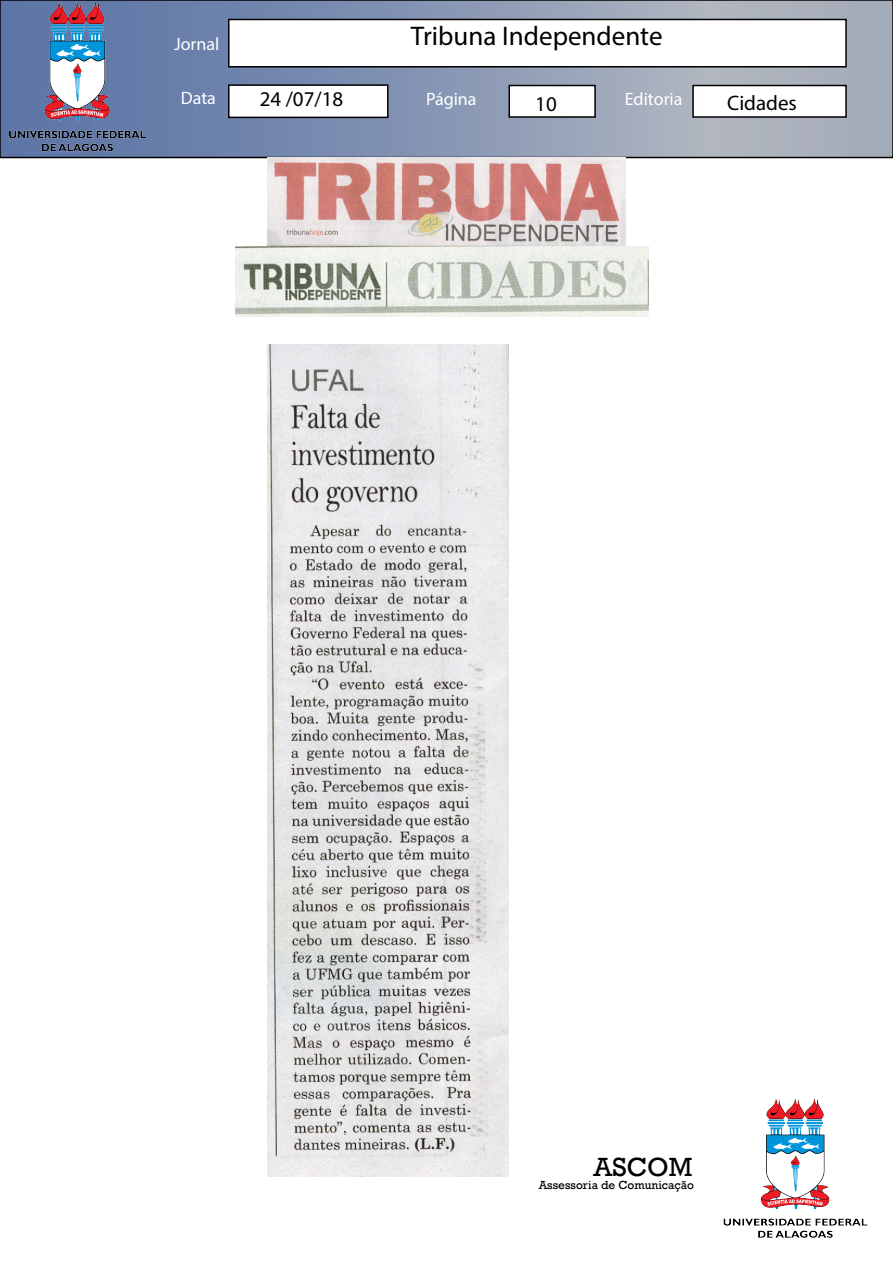
<style>
.page{position:relative;width:893px;height:1263px;background:#fff}
.page>*{position:absolute;margin:0;border:0;box-sizing:border-box;transform-origin:0 0}
.t1{font:27px "Myriad Pro";color:#000}
.t2{font:27px "Rockwell";color:#000}
.t3{font:21px "Myriad Pro";color:#000}
.t4{font:18px "Myriad Pro";color:#fff}
.t5{font:12px "Rockwell";color:#000}
</style>
<div class="page">
<svg style="left:154px;top:3px;width:736px;height:152px;background:#8e9bb4"></svg>
<div style="left:0;top:0;width:893px;height:158px;border:2px solid #000"></div>
<img style="left:0;top:0;width:154px;height:157px">
<div style="left:228px;top:19px;width:619px;height:49px;background:#fff;border:2px solid #000"></div>
<div style="left:228px;top:84px;width:160px;height:34px;background:#fff;border:2px solid #000"></div>
<div style="left:508px;top:85px;width:88px;height:33px;background:#fff;border:2px solid #000"></div>
<div style="left:692px;top:85px;width:155px;height:33px;background:#fff;border:2px solid #000"></div>
<img style="left:723px;top:1098px;width:145px;height:140px">
<img style="left:267px;top:158px;width:359px;height:89px">
<img style="left:236px;top:247px;width:413px;height:69px">
<img style="left:267px;top:344px;width:241px;height:833px">
<p class="t4" style="left:174px;top:33px;width:47px">Jornal</p>
<h1 class="t1" style="left:411px;top:20px;width:253px">Tribuna Independente</h1>
<p class="t4" style="left:181px;top:86px;width:37px">Data</p>
<p class="t4" style="left:426px;top:88px;width:52px">Página</p>
<p class="t4" style="left:625px;top:88px;width:59px">Editoria</p>
<p class="t3" style="left:260px;top:86px;width:85px">24 /07/18</p>
<p class="t3" style="left:535px;top:91px;width:23px">10</p>
<p class="t3" style="left:727px;top:90px;width:71px">Cidades</p>
<h1 class="t2" style="left:594px;top:1151px;width:100px">ASCOM</h1>
<p class="t5" style="left:539px;top:1178px;width:157px">Assessoria de Comunicação</p>
</div>
